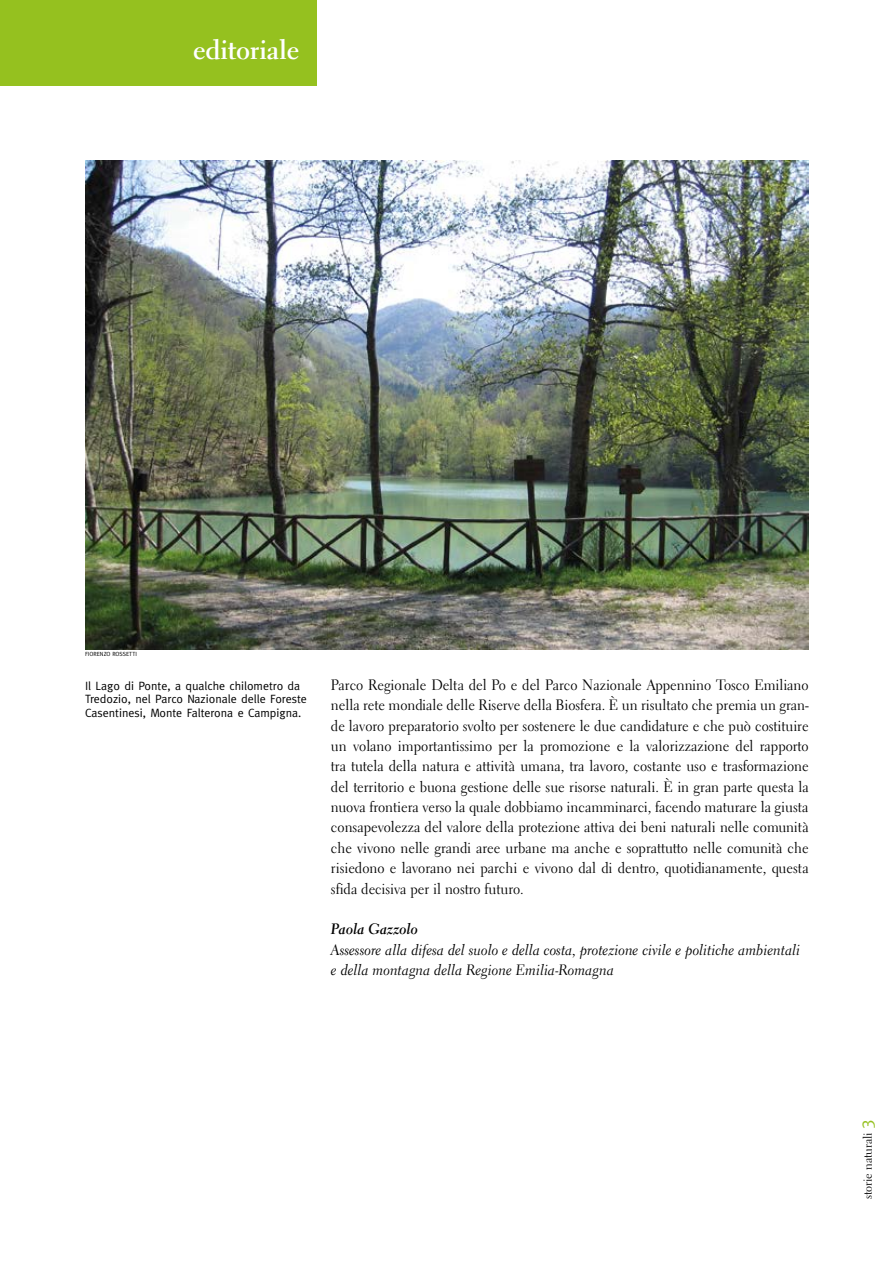
<style>
.page{position:relative;width:893px;height:1263px;background:#fff}
.page>*{position:absolute;margin:0;border:0;box-sizing:border-box;transform-origin:0 0}
.t1{font:700 27px "Electra LT Std";letter-spacing:-.01em;color:#fff}
.t2{font:15px/20.4px "Electra LT Std";color:#000;text-align:justify;scale:.95 1}
.t3{font:15px/20.4px "Electra LT Std Cursive";color:#000;scale:.95 1}
.t4{font:15px "Electra LT Std Bold Cursive";color:#000;scale:.95 1}
.t5{font:12px/13.5px "Meta";color:#000}
.t6{font:12px "Electra LT Std";letter-spacing:-.005em;color:#000}
.t7{font:6px "Meta";color:#000}
.s1{font-family:"Meta";font-size:18px;color:#95c11f}
</style>
<div class="page">
<img style="left:85px;top:161px;width:724px;height:488px">
<div style="left:0;top:0;width:316px;height:85px;background:#95c11f"></div>
<h1 class="t1" style="left:193px;top:33px;width:108px">editoriale</h1>
<p class="t7" style="left:85px;top:651px;width:53px">FIORENZO ROSSETTI</p>
<p class="t5" style="left:85px;top:679px;width:223px">Il Lago di Ponte, a qualche chilometro da<br>Tredozio, nel Parco Nazionale delle Foreste<br>Casentinesi, Monte Falterona e Campigna.</p>
<p class="t2" style="left:331px;top:675px;width:504px">Parco Regionale Delta del Po e del Parco Nazionale Appennino Tosco Emiliano nella rete mondiale delle Riserve della Biosfera. È un risultato che premia un gran&shy;de lavoro preparatorio svolto per sostenere le due candidature e che può costituire un volano importantissimo per la promozione e la valorizzazione del rapporto tra tutela della natura e attività umana, tra lavoro, costante uso e trasformazione del territorio e buona gestione delle sue risorse naturali. È in gran parte questa la nuova frontiera verso la quale dobbiamo incamminarci, facendo maturare la giusta consapevolezza del valore della protezione attiva dei beni naturali nelle comunità che vivono nelle grandi aree urbane ma anche e soprattutto nelle comunità che risiedono e lavorano nei parchi e vivono dal di dentro, quotidianamente, questa sfida decisiva per il nostro futuro.</p>
<p class="t4" style="left:331px;top:920px;width:93px">Paola Gazzolo</p>
<p class="t3" style="left:331px;top:939px;width:495px">Assessore alla difesa del suolo e della costa, protezione civile e politiche ambientali e della montagna della Regione Emilia-Romagna</p>
<p class="t6" style="left:860px;top:1199px;width:81px;rotate:-90deg">storie naturali <span class="s1">3</span></p>
</div>
